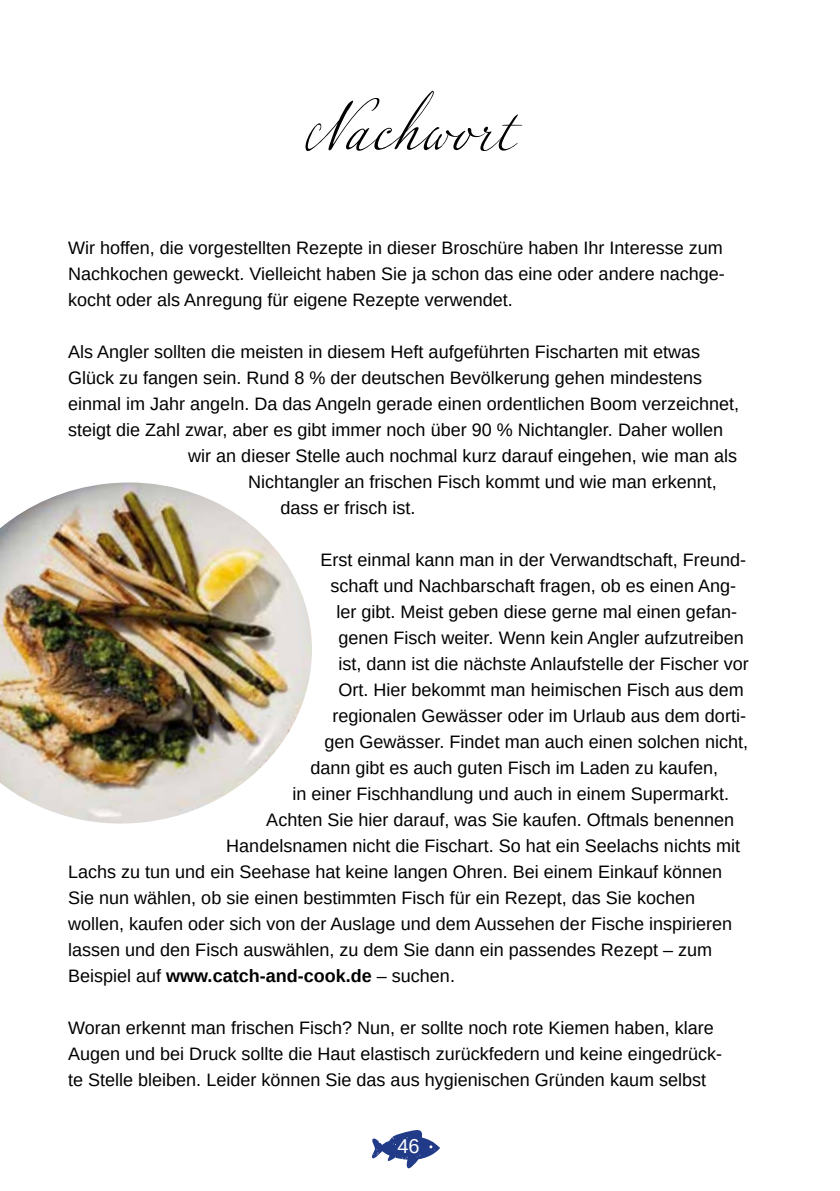
<style>
.page{position:relative;width:840px;height:1191px;background:#fff}
.page>*{position:absolute;margin:0;border:0;box-sizing:border-box;transform-origin:0 0}
.t1{font:70px "Leander Script Pro";color:#000}
.t2{font:20px "Liberation Sans";color:#fff}
.t3{font:18px/26px "Liberation Sans";color:#000;text-align:justify}
.t4{font:700 18px "Liberation Sans";color:#000}
.s1{font-weight:400}
</style>
<div class="page">
<svg style="left:372px;top:1130px;width:68px;height:38px"></svg>
<img style="left:0;top:482px;width:312px;height:342px">
<h1 class="t1" style="left:303px;top:85px;width:213px">Nachwort</h1>
<p class="t3" style="left:68px;top:235px;width:658px">Wir hoffen, die vorgestellten Rezepte in dieser Broschüre haben Ihr Interesse zum Nachkochen geweckt. Vielleicht haben Sie ja schon das eine oder andere nachge&shy;kocht oder als Anregung für eigene Rezepte verwendet.</p>
<p class="t3" style="left:68px;top:339px;width:633px">Als Angler sollten die meisten in diesem Heft aufgeführten Fischarten mit etwas</p>
<p class="t3" style="left:68px;top:365px;width:635px">Glück zu fangen sein. Rund 8 % der deutschen Bevölkerung gehen mindestens</p>
<p class="t3" style="left:68px;top:391px;width:672px">einmal im Jahr angeln. Da das Angeln gerade einen ordentlichen Boom verzeichnet,</p>
<p class="t3" style="left:68px;top:417px;width:656px">steigt die Zahl zwar, aber es gibt immer noch über 90 % Nichtangler. Daher wollen</p>
<p class="t3" style="left:188px;top:443px;width:550px">wir an dieser Stelle auch nochmal kurz darauf eingehen, wie man als</p>
<p class="t3" style="left:248px;top:469px;width:470px">Nichtangler an frischen Fisch kommt und wie man erkennt,</p>
<p class="t3" style="left:280px;top:495px;width:137px">dass er frisch ist.</p>
<p class="t3" style="left:320px;top:547px;width:427px">Erst einmal kann man in der Verwandtschaft, Freund-</p>
<p class="t3" style="left:330px;top:573px;width:407px">schaft und Nachbarschaft fragen, ob es einen Ang-</p>
<p class="t3" style="left:336px;top:599px;width:402px">ler gibt. Meist geben diese gerne mal einen gefan-</p>
<p class="t3" style="left:338px;top:625px;width:406px">genen Fisch weiter. Wenn kein Angler aufzutreiben</p>
<p class="t3" style="left:338px;top:651px;width:412px">ist, dann ist die nächste Anlaufstelle der Fischer vor</p>
<p class="t3" style="left:338px;top:677px;width:407px">Ort. Hier bekommt man heimischen Fisch aus dem</p>
<p class="t3" style="left:332px;top:703px;width:415px">regionalen Gewässer oder im Urlaub aus dem dorti-</p>
<p class="t3" style="left:324px;top:729px;width:425px">gen Gewässer. Findet man auch einen solchen nicht,</p>
<p class="t3" style="left:310px;top:755px;width:409px">dann gibt es auch guten Fisch im Laden zu kaufen,</p>
<p class="t3" style="left:292px;top:781px;width:438px">in einer Fischhandlung und auch in einem Supermarkt.</p>
<p class="t3" style="left:266px;top:807px;width:469px">Achten Sie hier darauf, was Sie kaufen. Oftmals benennen</p>
<p class="t3" style="left:226px;top:833px;width:515px">Handelsnamen nicht die Fischart. So hat ein Seelachs nichts mit</p>
<p class="t3" style="left:68px;top:859px;width:655px">Lachs zu tun und ein Seehase hat keine langen Ohren. Bei einem Einkauf können</p>
<p class="t3" style="left:68px;top:885px;width:628px">Sie nun wählen, ob sie einen bestimmten Fisch für ein Rezept, das Sie kochen</p>
<p class="t3" style="left:68px;top:911px;width:665px">wollen, kaufen oder sich von der Auslage und dem Aussehen der Fische inspirieren</p>
<p class="t3" style="left:68px;top:937px;width:645px">lassen und den Fisch auswählen, zu dem Sie dann ein passendes Rezept – zum</p>
<p class="t4" style="left:68px;top:963px;width:388px"><span class="s1">Beispiel auf</span> www.catch-and-cook.de <span class="s1">– suchen.</span></p>
<p class="t3" style="left:68px;top:1015px;width:655px;text-align:left">Woran erkennt man frischen Fisch? Nun, er sollte noch rote Kiemen haben, klare<br>Augen und bei Druck sollte die Haut elastisch zurückfedern und keine eingedrück&shy;te Stelle bleiben. Leider können Sie das aus hygienischen Gründen kaum selbst</p>
<p class="t2" style="left:397px;top:1133px;width:24px">46</p>
</div>
